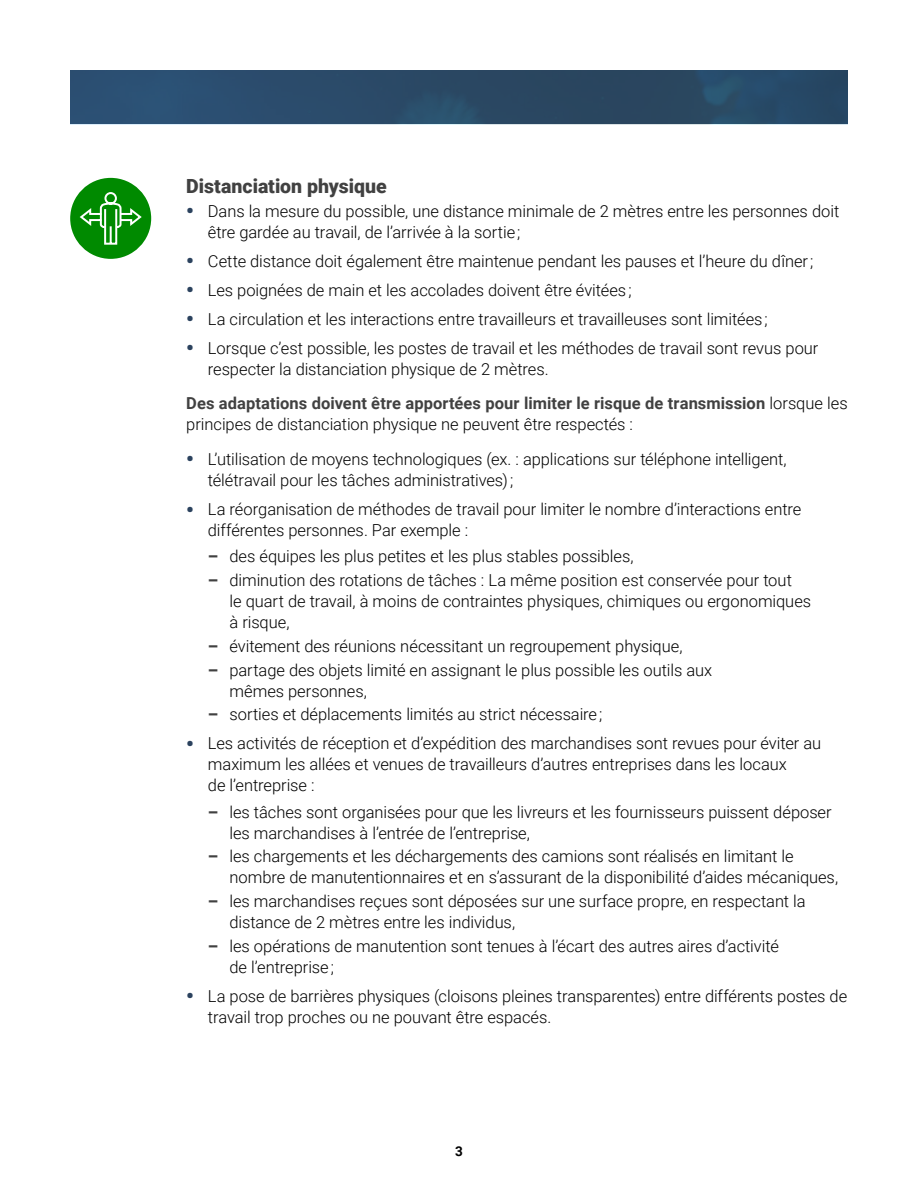
<style>
.page{position:relative;width:918px;height:1188px;background:#fff}
.page>*{position:absolute;margin:0;border:0;box-sizing:border-box;transform-origin:0 0}
.Sous-titre__H3{font:900 19.5px "Roboto";color:#414141}
.t1{font:300 16.5px/21px "Roboto";letter-spacing:-.005em;color:#000}
.Texte_courant__P{font:700 16.5px/21px "Roboto";letter-spacing:.005em;color:#414141}
.t2{font:700 13.5px "Roboto";color:#000}
.s1{font-weight:900;font-size:21px;color:#2b425e}
.s2{font-weight:300;color:#000}
.s3{font-weight:900;color:#414141}
</style>
<div class="page">
<img style="left:70px;top:70px;width:778px;height:54px">
<div style="left:70px;top:178px;width:81px;height:81px;background:#008a00;border-radius:50%"></div>
<svg style="left:78px;top:191px;width:65px;height:55px"></svg>
<h3 class="Sous-titre__H3" style="left:186px;top:172px;width:202px">Distanciation physique</h3>
<p class="t1" style="left:208px;top:200px;width:633px;text-indent:-22px"><span class="s1">•</span> Dans la mesure du possible, une distance minimale de 2 mètres entre les personnes doit être gardée au travail, de l’arrivée à la sortie ;</p>
<p class="t1" style="left:186px;top:250px;width:629px"><span class="s1">•</span> Cette distance doit également être maintenue pendant les pauses et l’heure du dîner ;</p>
<p class="t1" style="left:186px;top:279px;width:447px"><span class="s1">•</span> Les poignées de main et les accolades doivent être évitées ;</p>
<p class="t1" style="left:186px;top:308px;width:583px"><span class="s1">•</span> La circulation et les interactions entre travailleurs et travailleuses sont limitées ;</p>
<p class="t1" style="left:208px;top:337px;width:612px;text-indent:-22px"><span class="s1">•</span> Lorsque c’est possible, les postes de travail et les méthodes de travail sont revus pour respecter la distanciation physique de 2 mètres.</p>
<p class="Texte_courant__P" style="left:186px;top:392px;width:663px">Des adaptations doivent être apportées pour limiter le risque de transmission <span class="s2">lorsque les principes de distanciation physique ne peuvent être respectés :</span></p>
<p class="t1" style="left:208px;top:448px;width:580px;text-indent:-22px"><span class="s1">•</span> L’utilisation de moyens technologiques (ex. : applications sur téléphone intelligent, télétravail pour les tâches administratives) ;</p>
<p class="t1" style="left:208px;top:498px;width:595px;text-indent:-22px"><span class="s1">•</span> La réorganisation de méthodes de travail pour limiter le nombre d’interactions entre différentes personnes. Par exemple :</p>
<p class="t1" style="left:208px;top:545px;width:427px"><span class="s3">–</span> des équipes les plus petites et les plus stables possibles,</p>
<p class="t1" style="left:230px;top:569px;width:583px;text-indent:-22px"><span class="s3">–</span> diminution des rotations de tâches : La même position est conservée pour tout<br>le quart de travail, à moins de contraintes physiques, chimiques ou ergonomiques à risque,</p>
<p class="t1" style="left:208px;top:635px;width:476px"><span class="s3">–</span> évitement des réunions nécessitant un regroupement physique,</p>
<p class="t1" style="left:230px;top:659px;width:484px;text-indent:-22px"><span class="s3">–</span> partage des objets limité en assignant le plus possible les outils aux mêmes personnes,</p>
<p class="t1" style="left:208px;top:703px;width:396px"><span class="s3">–</span> sorties et déplacements limités au strict nécessaire ;</p>
<p class="t1" style="left:208px;top:732px;width:615px;text-indent:-22px"><span class="s1">•</span> Les activités de réception et d’expédition des marchandises sont revues pour éviter au maximum les allées et venues de travailleurs d’autres entreprises dans les locaux<br>de l’entreprise :</p>
<p class="t1" style="left:230px;top:801px;width:604px;text-indent:-22px"><span class="s3">–</span> les tâches sont organisées pour que les livreurs et les fournisseurs puissent déposer les marchandises à l’entrée de l’entreprise,</p>
<p class="t1" style="left:230px;top:845px;width:610px;text-indent:-22px"><span class="s3">–</span> les chargements et les déchargements des camions sont réalisés en limitant le nombre de manutentionnaires et en s’assurant de la disponibilité d’aides mécaniques,</p>
<p class="t1" style="left:230px;top:890px;width:578px;text-indent:-22px"><span class="s3">–</span> les marchandises reçues sont déposées sur une surface propre, en respectant la distance de 2 mètres entre les individus,</p>
<p class="t1" style="left:230px;top:935px;width:551px;text-indent:-22px"><span class="s3">–</span> les opérations de manutention sont tenues à l’écart des autres aires d’activité de l’entreprise ;</p>
<p class="t1" style="left:208px;top:985px;width:641px;text-indent:-22px"><span class="s1">•</span> La pose de barrières physiques (cloisons pleines transparentes) entre différents postes de travail trop proches ou ne pouvant être espacés.</p>
<p class="t2" style="left:455px;top:1141px;width:9px">3</p>
</div>
